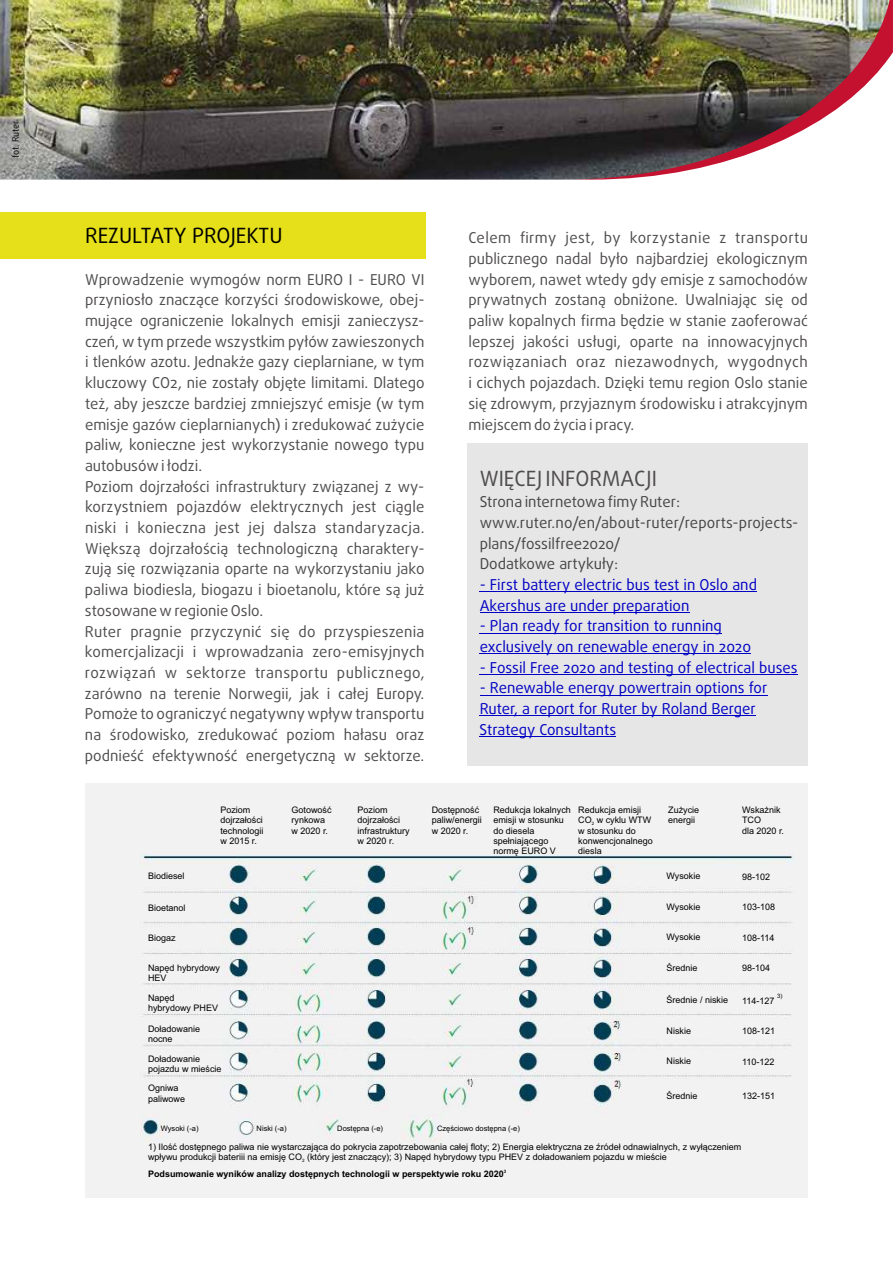
<style>
.page{position:relative;width:893px;height:1263px;background:#fff}
.page>*{position:absolute;margin:0;border:0;box-sizing:border-box;transform-origin:0 0}
.t1{font:21px "Daxline Pro";color:#000}
.t2{font:21px "Daxline Pro";color:#4f4c4d}
.t3{font:15px/20.7px "Daxline Pro";color:#4f4c4d}
.t4{font:15px/20.7px "Daxline Pro";color:#0000c4}
.t5{font:15px/20.7px "Daxline Pro";color:#474547}
.t6{font:9px/10.1px "Arial";color:#000}
.t7{font:700 9px "Arial";color:#000}
.t8{font:9px "Daxline Pro";letter-spacing:-.005em;color:#000}
.t9{font:7.5px "Arial";color:#000}
.t10{font:6px "Arial";color:#000}
.t11{font:700 4.5px "Arial";color:#000}
.t12{font:4.5px "Arial";color:#000}
</style>
<div class="page">
<img style="left:85px;top:784px;width:723px;height:413px">
<img style="left:0;top:0;width:565px;height:180px">
<img style="left:565px;top:0;width:328px;height:180px">
<div style="left:0;top:212px;width:425px;height:47px;background:#e5e019"></div>
<div style="left:468px;top:444px;width:340px;height:322px;background:#e6e6e6"></div>
<hr style="left:480px;top:591px;width:277px;height:1px;background:#0000c4">
<hr style="left:480px;top:612px;width:209px;height:1px;background:#0000c4">
<hr style="left:480px;top:633px;width:242px;height:1px;background:#0000c4">
<hr style="left:480px;top:653px;width:271px;height:1px;background:#0000c4">
<hr style="left:480px;top:674px;width:318px;height:1px;background:#0000c4">
<hr style="left:480px;top:695px;width:287px;height:1px;background:#0000c4">
<hr style="left:480px;top:715px;width:276px;height:1px;background:#0000c4">
<hr style="left:480px;top:736px;width:136px;height:1px;background:#0000c4">
<p class="t8" style="left:12px;top:158px;width:39px;rotate:-90deg">fot. Ruter</p>
<h1 class="t1" style="left:85px;top:227px;width:199px">REZULTATY PROJEKTU</h1>
<p class="t3" style="left:85px;top:270px;width:341px">Wprowadzenie wymogów norm EURO I - EURO VI przyniosło znaczące korzyści środowiskowe, obej&shy;mujące ograniczenie lokalnych emisji zanieczysz&shy;czeń, w tym przede wszystkim pyłów zawieszonych i tlenków azotu. Jednakże gazy cieplarniane, w tym kluczowy CO2, nie zostały objęte limitami. Dlatego też, aby jeszcze bardziej zmniejszyć emisje (w tym emisje gazów cieplarnianych) i zredukować zużycie paliw, konieczne jest wykorzystanie nowego typu autobusów i łodzi.<br>Poziom dojrzałości infrastruktury związanej z wy&shy;korzystniem pojazdów elektrycznych jest ciągle niski i konieczna jest jej dalsza standaryzacja.<br>Większą dojrzałością technologiczną charaktery&shy;zują się rozwiązania oparte na wykorzystaniu jako paliwa biodiesla, biogazu i bioetanolu, które są już stosowane w regionie Oslo.<br>Ruter pragnie przyczynić się do przyspieszenia komercjalizacji i wprowadzania zero-emisyjnych rozwiązań w sektorze transportu publicznego, zarówno na terenie Norwegii, jak i całej Europy.<br>Pomoże to ograniczyć negatywny wpływ transportu na środowisko, zredukować poziom hałasu oraz podnieść efektywność energetyczną w sektorze.</p>
<p class="t3" style="left:468px;top:229px;width:341px;text-align:justify">Celem firmy jest, by korzystanie z transportu publicznego nadal było najbardziej ekologicznym wyborem, nawet wtedy gdy emisje z samochodów prywatnych zostaną obniżone. Uwalniając się od paliw kopalnych firma będzie w stanie zaoferować lepszej jakości usługi, oparte na innowacyjnych rozwiązaniach oraz niezawodnych, wygodnych i cichych pojazdach. Dzięki temu region Oslo stanie się zdrowym, przyjaznym środowisku i atrakcyjnym miejscem do życia i pracy.</p>
<h1 class="t2" style="left:480px;top:470px;width:179px">WIĘCEJ INFORMACJI</h1>
<p class="t5" style="left:480px;top:493px;width:320px">Strona internetowa fimy Ruter: www.ruter.no/en/about-ruter/reports-projects&shy;plans/fossilfree2020/<br>Dodatkowe artykuły:</p>
<p class="t4" style="left:480px;top:575px;width:279px">- First battery electric bus test in Oslo and<br>Akershus are under preparation</p>
<p class="t4" style="left:480px;top:617px;width:273px">- Plan ready for transition to running exclusively on renewable energy in 2020</p>
<p class="t4" style="left:480px;top:658px;width:320px">- Fossil Free 2020 and testing of electrical buses</p>
<p class="t4" style="left:480px;top:679px;width:289px">- Renewable energy powertrain options for<br>Ruter, a report for Ruter by Roland Berger<br>Strategy Consultants</p>
<p class="t6" style="left:220px;top:806px;width:45px">Poziom dojrzałości technologii w 2015 r.</p>
<p class="t6" style="left:292px;top:806px;width:42px">Gotowość rynkowa w 2020 r.</p>
<p class="t6" style="left:358px;top:806px;width:54px">Poziom dojrzałości infrastruktury w 2020 r.</p>
<p class="t6" style="left:432px;top:806px;width:52px">Dostępność paliw/energii w 2020 r.</p>
<p class="t6" style="left:493px;top:806px;width:79px">Redukcja lokalnych emisji w stosunku do diesela spełniającego normę EURO V</p>
<p class="t6" style="left:578px;top:806px;width:74px">Redukcja emisji<br>CO w cyklu WTW</p>
<p class="t12" style="left:592px;top:822px;width:4px">2</p>
<p class="t6" style="left:578px;top:826px;width:76px">w stosunku do konwencjonalnego diesla</p>
<p class="t6" style="left:668px;top:806px;width:33px">Zużycie energii</p>
<p class="t6" style="left:742px;top:806px;width:44px">Wskażnik<br>TCO<br>dla 2020 r.</p>
<p class="t6" style="left:148px;top:872px;width:38px">Biodiesel</p>
<p class="t6" style="left:666px;top:872px;width:35px">Wysokie</p>
<p class="t6" style="left:742px;top:872px;width:30px">98-102</p>
<p class="t6" style="left:148px;top:903px;width:39px">Bioetanol</p>
<p class="t6" style="left:666px;top:902px;width:35px">Wysokie</p>
<p class="t6" style="left:742px;top:903px;width:35px">103-108</p>
<p class="t6" style="left:148px;top:934px;width:29px">Biogaz</p>
<p class="t6" style="left:666px;top:933px;width:35px">Wysokie</p>
<p class="t6" style="left:742px;top:933px;width:34px">108-114</p>
<p class="t6" style="left:148px;top:963px;width:74px">Napęd hybrydowy<br>HEV</p>
<p class="t6" style="left:666px;top:963px;width:33px">Średnie</p>
<p class="t6" style="left:742px;top:964px;width:30px">98-104</p>
<p class="t6" style="left:148px;top:994px;width:72px">Napęd hybrydowy PHEV</p>
<p class="t6" style="left:666px;top:996px;width:63px">Średnie / niskie</p>
<p class="t10" style="left:777px;top:994px;width:7px">3)</p>
<p class="t6" style="left:742px;top:997px;width:34px">114-127</p>
<p class="t6" style="left:148px;top:1024px;width:54px">Doładowanie nocne</p>
<p class="t6" style="left:666px;top:1026px;width:26px">Niskie</p>
<p class="t6" style="left:742px;top:1027px;width:35px">108-121</p>
<p class="t6" style="left:148px;top:1055px;width:75px">Doładowanie pojazdu w mieście</p>
<p class="t6" style="left:666px;top:1057px;width:26px">Niskie</p>
<p class="t6" style="left:742px;top:1057px;width:34px">110-122</p>
<p class="t6" style="left:148px;top:1084px;width:39px">Ogniwa paliwowe</p>
<p class="t6" style="left:666px;top:1091px;width:33px">Średnie</p>
<p class="t6" style="left:742px;top:1092px;width:35px">132-151</p>
<p class="t9" style="left:161px;top:1125px;width:39px">Wysoki (-a)</p>
<p class="t9" style="left:257px;top:1125px;width:31px">Niski (-a)</p>
<p class="t9" style="left:337px;top:1125px;width:47px">Dostępna (-e)</p>
<p class="t9" style="left:437px;top:1125px;width:84px">Częściowo dostępna (-e)</p>
<p class="t6" style="left:148px;top:1143px;width:595px">1) Ilość dostępnego paliwa nie wystarczająca do pokrycia zapotrzebowania całej floty; 2) Energia elektryczna ze źródeł odnawialnych, z wyłączeniem wpływu produkcji bateriii na emisję CO<sub>2</sub> (który jest znaczący); 3) Napęd hybrydowy typu PHEV z doładowaniem pojazdu w mieście</p>
<p class="t11" style="left:504px;top:1169px;width:4px">3</p>
<p class="t7" style="left:148px;top:1170px;width:357px">Podsumowanie wyników analizy dostępnych technologii w perspektywie roku 2020</p>
</div>
